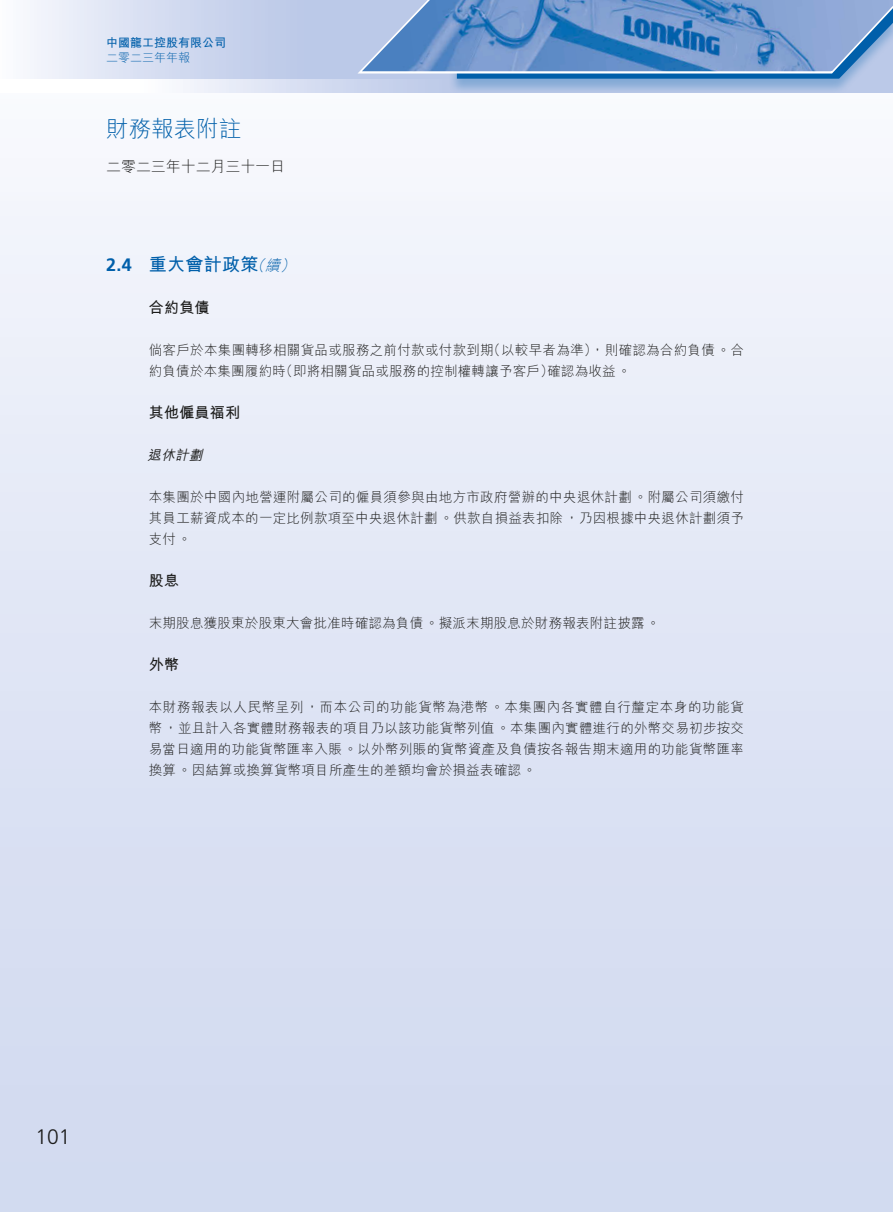
<style>
.page{position:relative;width:893px;height:1212px;background:#fff}
.page>*{position:absolute;margin:0;border:0;box-sizing:border-box;transform-origin:0 0}
.t1{font:300 22.5px "M Hei HK";color:#005faa}
.t2{font:300 21px "Frutiger LT Std";color:#1c1c1b}
.t3{font:700 18px "M Hei HK";letter-spacing:.015em;color:#005faa}
.t4{font:700 18px "Frutiger LT Std";color:#005faa}
.t5{font:700 15px "M Hei HK";letter-spacing:.015em;color:#1c1c1b}
.t6{font:300 15px "M Hei HK";letter-spacing:-.005em;color:#1c1c1b}
.t7{font:italic 300 15px "M Hei HK";color:#005faa}
.t8{font:300 13.5px/21px "M Hei HK";letter-spacing:.02em;color:#1c1c1b;text-align:justify}
.t9{font:italic 500 13.5px "M Hei HK";color:#1c1c1b}
.t10{font:700 12px "M Hei HK";color:#005faa}
.t11{font:300 12px "M Hei HK";color:#005faa}
</style>
<div class="page">
<div style="left:0;top:0;width:893px;height:1212px;background:linear-gradient(to bottom,#f9fafe,#ced7ee)"></div>
<svg style="left:0;top:79px;width:448px;height:14px"></svg>
<svg style="left:0;top:0;width:355px;height:79px"></svg>
<div style="left:448px;top:0;width:445px;height:93px;background:#005faa;opacity:.3"></div>
<svg style="left:355px;top:0;width:538px;height:79px;background:#6d98cc"></svg>
<p class="t10" style="left:106px;top:34px;width:121px">中國龍工控股有限公司</p>
<p class="t11" style="left:106px;top:49px;width:85px">二零二三年年報</p>
<h1 class="t1" style="left:106px;top:113px;width:136px">財務報表附註</h1>
<p class="t6" style="left:106px;top:156px;width:180px">二零二三年十二月三十一日</p>
<h3 class="t4" style="left:106px;top:254px;width:27px">2.4</h3>
<h3 class="t3" style="left:149px;top:252px;width:111px">重大會計政策</h3>
<p class="t7" style="left:265px;top:255px;width:21px">續</p>
<p class="t7" style="left:250px;top:255px;width:21px">（</p>
<p class="t7" style="left:280px;top:255px;width:21px">(</p>
<p class="t5" style="left:149px;top:297px;width:62px">合約負債</p>
<p class="t8" style="left:149px;top:339px;width:346px">倘客戶於本集團轉移相關貨品或服務之前付款或付款到期</p>
<p class="t8" style="left:487px;top:339px;width:258px">（以較早者為準，）則確認為合約負債。合</p>
<p class="t8" style="left:279px;top:360px;width:276px">（即將相關貨品或服務的控制權轉讓予客戶）</p>
<p class="t8" style="left:547px;top:360px;width:85px">確認為收益。</p>
<p class="t8" style="left:149px;top:360px;width:139px">約負債於本集團履約時</p>
<p class="t5" style="left:149px;top:402px;width:93px">其他僱員福利</p>
<p class="t9" style="left:148px;top:445px;width:60px">退休計劃</p>
<p class="t8" style="left:149px;top:486px;width:597px">本集團於中國內地營運附屬公司的僱員須參與由地方市政府營辦的中央退休計劃。附屬公司須繳付其員工薪資成本的一定比例款項至中央退休計劃。供款自損益表扣除，乃因根據中央退休計劃須予支付。</p>
<p class="t5" style="left:149px;top:570px;width:32px">股息</p>
<p class="t8" style="left:149px;top:612px;width:513px">末期股息獲股東於股東大會批准時確認為負債。擬派末期股息於財務報表附註披露。</p>
<p class="t5" style="left:149px;top:654px;width:32px">外幣</p>
<p class="t8" style="left:149px;top:696px;width:597px">本財務報表以人民幣呈列，而本公司的功能貨幣為港幣。本集團內各實體自行釐定本身的功能貨幣，並且計入各實體財務報表的項目乃以該功能貨幣列值。本集團內實體進行的外幣交易初步按交易當日適用的功能貨幣匯率入賬。以外幣列賬的貨幣資產及負債按各報告期末適用的功能貨幣匯率換算。因結算或換算貨幣項目所產生的差額均會於損益表確認。</p>
<h2 class="t2" style="left:36px;top:1125px;width:37px">101</h2>
</div>
